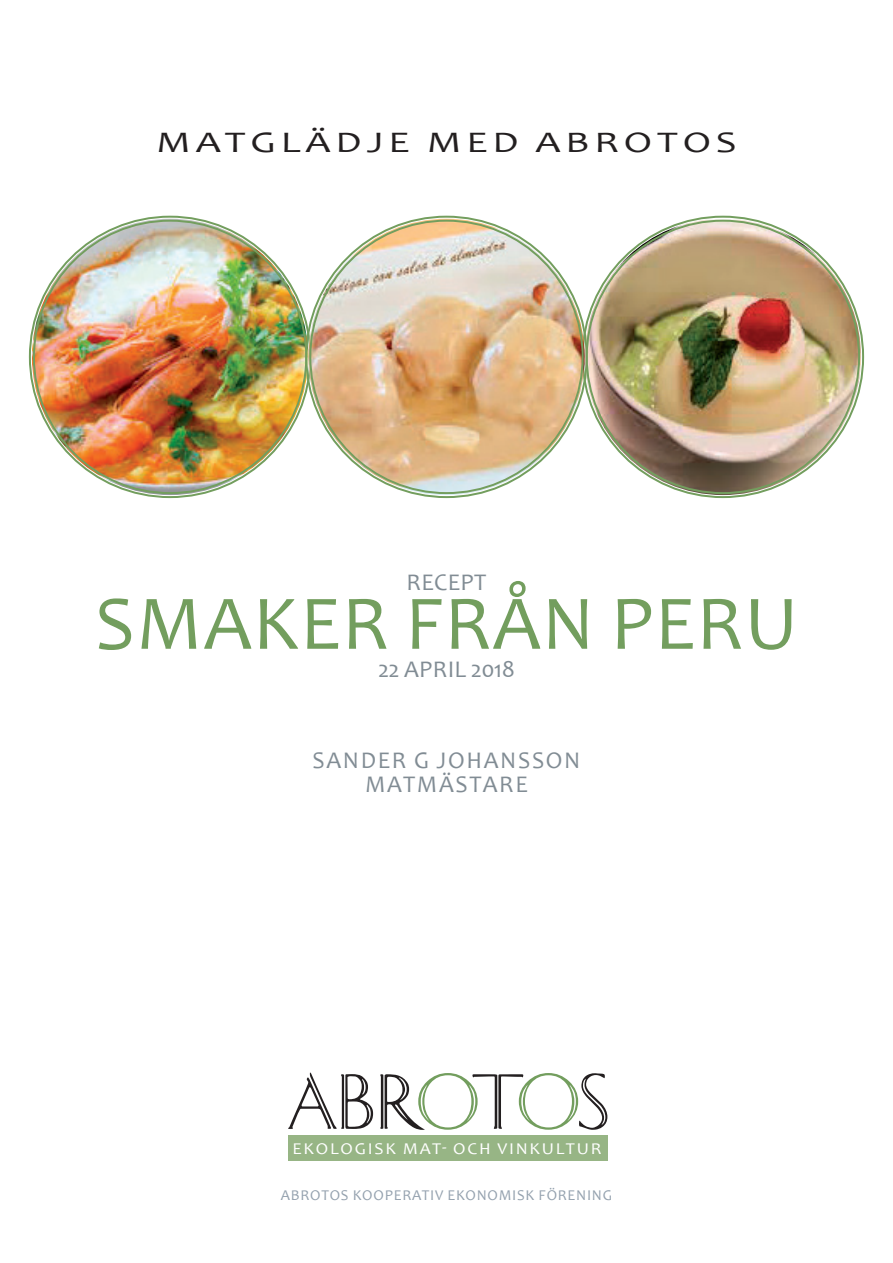
<style>
.page{position:relative;width:893px;height:1263px;background:#fff}
.page>*{position:absolute;margin:0;border:0;box-sizing:border-box;transform-origin:0 0}
.t1{font:78px "Candara";letter-spacing:.015em;color:#739e5e}
.t2{font:77.7px "Caesar";letter-spacing:-.07em;color:#231f20}
.t3{font:30px "Candara";letter-spacing:.12em;color:#231f20;scale:1.36 1}
.t4{font:24px "Candara";letter-spacing:.07em;color:#818c94}
.t5{font:24px "Candara";letter-spacing:-.025em;color:#818c94}
.t6{font:16.5px "Candara";letter-spacing:.1em;color:#fff;scale:1.08 1}
.t7{font:15px "Candara";letter-spacing:.05em;color:#94a1ae}
.s1{color:#739e5e}
</style>
<div class="page">
<div style="left:288px;top:1135px;width:319px;height:26px;background:#97b585"></div>
<img style="left:32px;top:219px;width:276px;height:276px;border-radius:138px">
<img style="left:585px;top:220px;width:276px;height:275px">
<img style="left:308px;top:219px;width:277px;height:276px;border-radius:138px">
<h3 class="t3" style="left:156px;top:123px;width:247px">MATGLÄDJE MED</h3>
<h3 class="t3" style="left:536px;top:123px;width:149px">ABROTOS</h3>
<h3 class="t4" style="left:407px;top:567px;width:81px">RECEPT</h3>
<h1 class="t1" style="left:95px;top:574px;width:704px">SMAKER FRÅN PERU</h1>
<h3 class="t5" style="left:378px;top:654px;width:138px">22 APRIL 2018</h3>
<h3 class="t4" style="left:313px;top:745px;width:221px">SANDER G JOHANSSO</h3>
<h3 class="t4" style="left:564px;top:745px;width:18px">N</h3>
<h3 class="t4" style="left:365px;top:769px;width:164px">MATMÄSTAR E</h3>
<h2 class="t2" style="left:288px;top:1062px;width:324px">ABR<span class="s1">O</span>T<span class="s1">O</span>S</h2>
<p class="t6" style="left:292px;top:1138px;width:288px">EKOLOGISK MAT- OCH VINKULTUR</p>
<p class="t7" style="left:281px;top:1186px;width:83px">ABROTOS KOOP</p>
<p class="t7" style="left:394px;top:1186px;width:220px">ERATIV EKONOM ISK FÖRENING</p>
</div>
